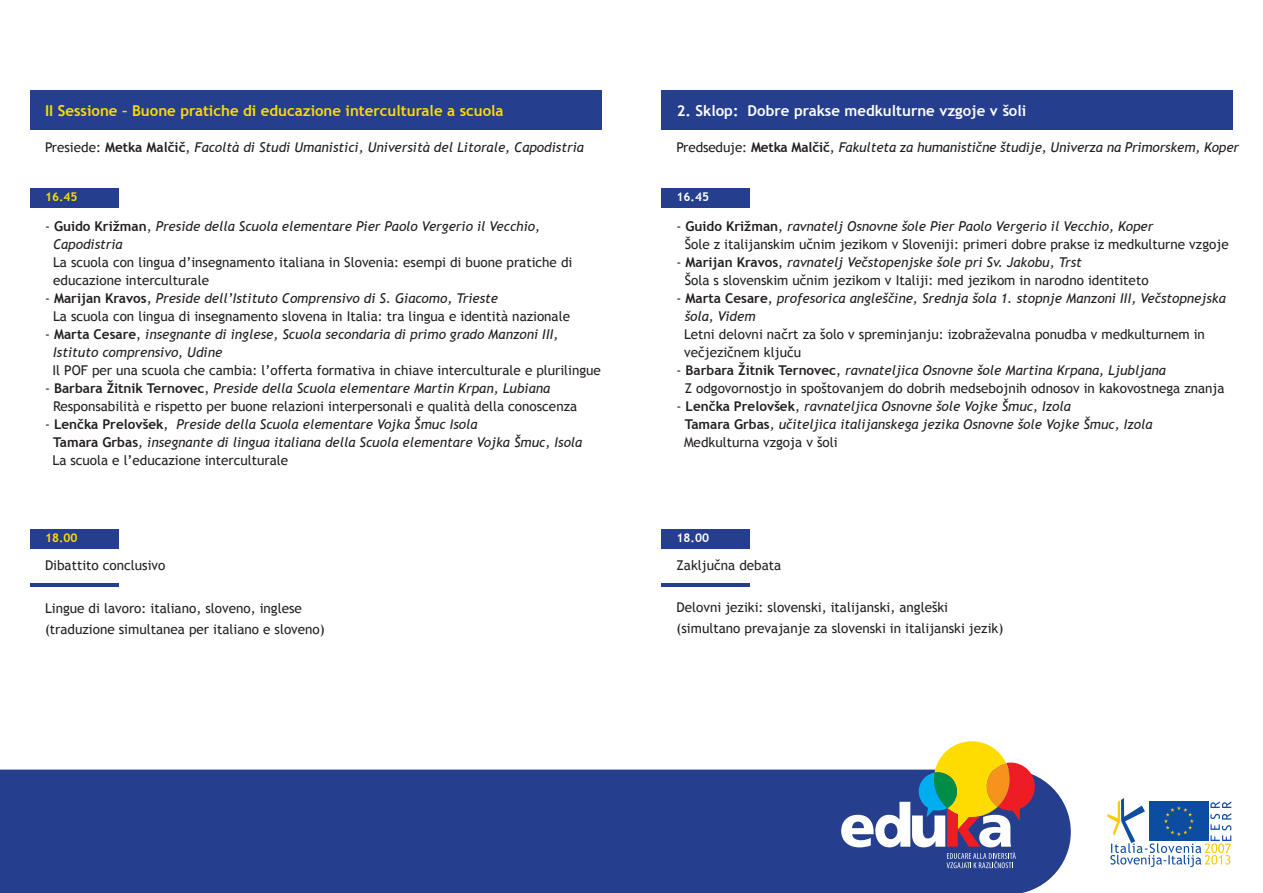
<style>
.page{position:relative;width:1263px;height:893px;background:#fff}
.page>*{position:absolute;margin:0;border:0;box-sizing:border-box;transform-origin:0 0}
.t1{font:700 15px "Trebuchet MS";color:#ffdc01}
.t2{font:700 15px "Trebuchet MS";color:#fff}
.t3{font:13.5px/18px "Trebuchet MS";color:#231f20}
.t4{font:italic 13.5px/18px "Trebuchet MS";color:#231f20}
.t5{font:700 12px "Trebuchet MS";color:#ffdc01}
.t6{font:700 12px "Trebuchet MS";color:#fff}
.s1{font-style:normal}
.s2{font-weight:700;font-style:normal}
.s3{font-weight:700}
.s4{font-style:italic}
</style>
<div class="page">
<hr style="left:30px;top:583px;width:88px;height:4px;background:#253f8e">
<div style="left:30px;top:90px;width:571px;height:40px;background:#253f8e"></div>
<div style="left:30px;top:188px;width:88px;height:19px;background:#253f8e"></div>
<div style="left:0;top:770px;width:841px;height:123px;background:#253f8e"></div>
<svg style="left:1107px;top:798px;width:124px;height:69px"></svg>
<svg style="left:841px;top:741px;width:230px;height:152px"></svg>
<div style="left:30px;top:529px;width:88px;height:20px;background:#253f8e"></div>
<div style="left:661px;top:188px;width:89px;height:19px;background:#253f8e"></div>
<hr style="left:661px;top:583px;width:89px;height:4px;background:#253f8e">
<div style="left:661px;top:529px;width:89px;height:20px;background:#253f8e"></div>
<div style="left:662px;top:90px;width:571px;height:40px;background:#253f8e"></div>
<p class="t1" style="left:45px;top:101px;width:460px">II Sessione – Buone pratiche di educazione interculturale a scuola</p>
<p class="t4" style="left:45px;top:139px;width:540px"><span class="s1">Presiede:</span> <span class="s2">Metka Malčič</span><span class="s1">,</span> Facoltà di Studi Umanistici, Università del Litorale, Capodistria</p>
<p class="t5" style="left:45px;top:189px;width:34px">16.45</p>
<p class="t4" style="left:53px;top:217px;width:488px;text-indent:-8px"><span class="s1">-</span> <span class="s2">Guido Križman</span><span class="s1">,</span> Preside della Scuola elementare Pier Paolo Vergerio il Vecchio,<br>Capodistria</p>
<p class="t3" style="left:53px;top:253px;width:521px">La scuola con lingua d’insegnamento italiana in Slovenia: esempi di buone pratiche di educazione interculturale</p>
<p class="t3" style="left:53px;top:289px;width:518px;text-indent:-8px">- <span class="s3">Marijan Kravos</span>, <span class="s4">Preside dell’Istituto Comprensivo di S. Giacomo, Trieste<br></span>La scuola con lingua di insegnamento slovena in Italia: tra lingua e identità nazionale</p>
<p class="t4" style="left:53px;top:325px;width:507px;text-indent:-8px"><span class="s1">-</span> <span class="s2">Marta Cesare</span><span class="s1">,</span> insegnante di inglese, Scuola secondaria di primo grado Manzoni III,<br>Istituto comprensivo, Udine</p>
<p class="t3" style="left:53px;top:361px;width:550px">Il POF per una scuola che cambia: l’offerta formativa in chiave interculturale e plurilingue</p>
<p class="t3" style="left:53px;top:379px;width:526px;text-indent:-8px">- <span class="s3">Barbara Žitnik Ternovec</span>, <span class="s4">Preside della Scuola elementare Martin Krpan, Lubiana<br></span>Responsabilità e rispetto per buone relazioni interpersonali e qualità della conoscenza</p>
<p class="t4" style="left:53px;top:415px;width:531px;text-indent:-8px"><span class="s1">-</span> <span class="s2">Lenčka Prelovšek</span><span class="s1">,</span> Preside della Scuola elementare Vojka Šmuc Isola<br><span class="s2">Tamara Grbas</span>, insegnante di lingua italiana della Scuola elementare Vojka Šmuc, Isola<br><span class="s1">La scuola e l’educazione interculturale</span></p>
<p class="t5" style="left:45px;top:530px;width:34px">18.00</p>
<p class="t3" style="left:45px;top:557px;width:122px">Dibattito conclusivo</p>
<p class="t3" style="left:45px;top:598px;width:281px;line-height:21px">Lingue di lavoro: italiano, sloveno, inglese (traduzione simultanea per italiano e sloveno)</p>
<p class="t2" style="left:677px;top:101px;width:351px">2. Sklop: Dobre prakse medkulturne vzgoje v šoli</p>
<p class="t4" style="left:676px;top:139px;width:564px"><span class="s1">Predseduje:</span> <span class="s2">Metka Malčič</span><span class="s1">,</span> Fakulteta za humanistične študije, Univerza na Primorskem, Koper</p>
<p class="t6" style="left:676px;top:189px;width:34px">16.45</p>
<p class="t3" style="left:685px;top:217px;width:545px;text-indent:-8px">- <span class="s3">Guido Križman</span>, <span class="s4">ravnatelj Osnovne šole Pier Paolo Vergerio il Vecchio, Koper<br></span>Šole z italijanskim učnim jezikom v Sloveniji: primeri dobre prakse iz medkulturne vzgoje</p>
<p class="t3" style="left:685px;top:253px;width:465px;text-indent:-8px">- <span class="s3">Marijan Kravos</span>, <span class="s4">ravnatelj Večstopenjske šole pri Sv. Jakobu, Trst<br></span>Šola s slovenskim učnim jezikom v Italiji: med jezikom in narodno identiteto</p>
<p class="t4" style="left:685px;top:289px;width:543px;text-indent:-8px"><span class="s1">-</span> <span class="s2">Marta Cesare</span><span class="s1">,</span> profesorica angleščine, Srednja šola 1. stopnje Manzoni III, Večstopnejska šola, Videm</p>
<p class="t3" style="left:684px;top:325px;width:522px">Letni delovni načrt za šolo v spreminjanju: izobraževalna ponudba v medkulturnem in večjezičnem ključu</p>
<p class="t3" style="left:685px;top:361px;width:541px;text-indent:-8px">- <span class="s3">Barbara Žitnik Ternovec</span>, <span class="s4">ravnateljica Osnovne šole Martina Krpana, Ljubljana<br></span>Z odgovornostjo in spoštovanjem do dobrih medsebojnih odnosov in kakovostnega znanja</p>
<p class="t4" style="left:684px;top:397px;width:470px;text-indent:-8px"><span class="s1">-</span> <span class="s2">Lenčka Prelovšek</span><span class="s1">,</span> ravnateljica Osnovne šole Vojke Šmuc, Izola<br><span class="s2">Tamara Grbas</span>, učiteljica italijanskega jezika Osnovne šole Vojke Šmuc, Izola<br><span class="s1">Medkulturna vzgoja v šoli</span></p>
<p class="t6" style="left:676px;top:530px;width:34px">18.00</p>
<p class="t3" style="left:676px;top:557px;width:106px">Zaključna debata</p>
<p class="t3" style="left:676px;top:597px;width:328px;line-height:21px">Delovni jeziki: slovenski, italijanski, angleški (simultano prevajanje za slovenski in italijanski jezik)</p>
</div>
